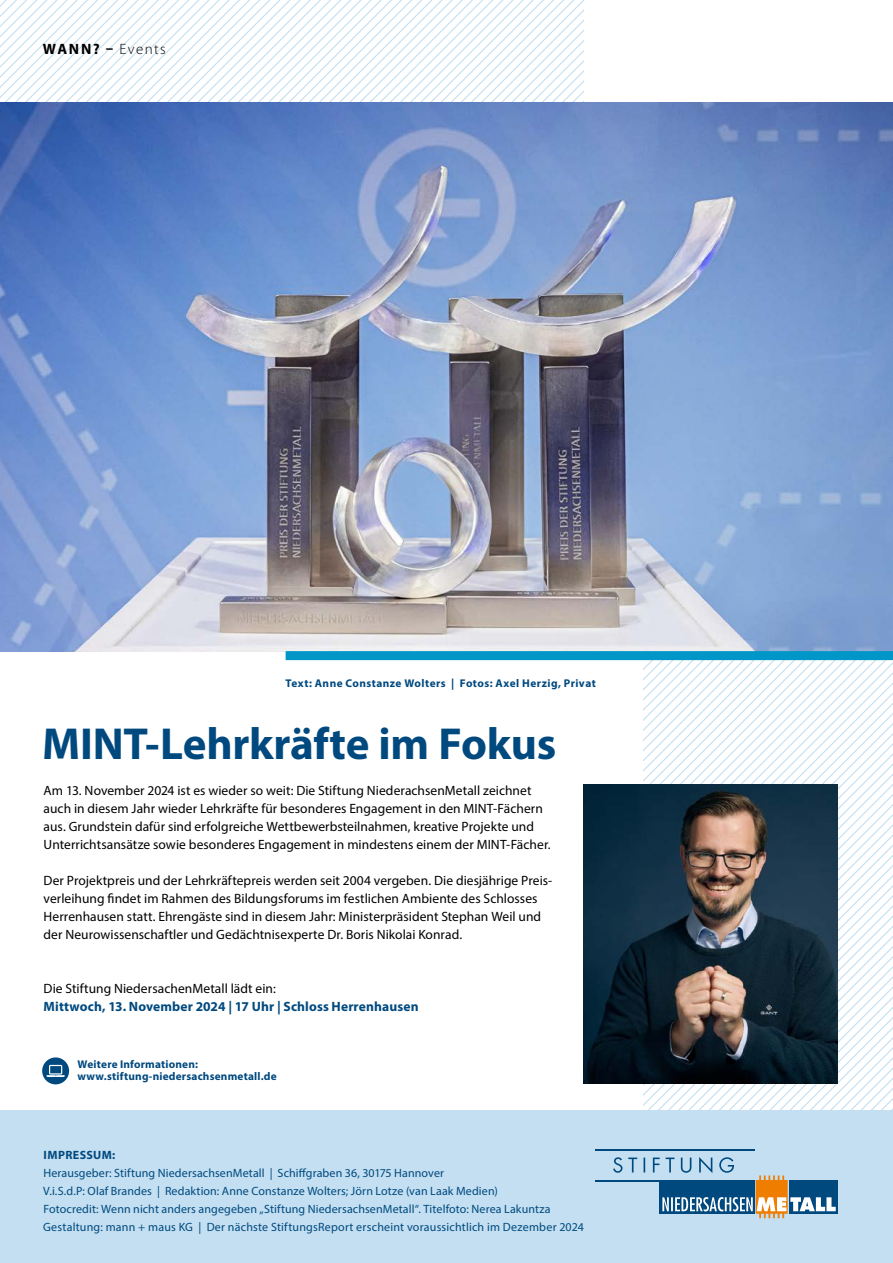
<style>
.page{position:relative;width:893px;height:1263px;background:#fff}
.page>*{position:absolute;margin:0;border:0;box-sizing:border-box;transform-origin:0 0}
.t1{font:700 45px "Myriad Pro";letter-spacing:-.005em;color:#00497f}
.t2{font:700 15px "Myriad Pro";color:#000}
.t3{font:13.5px/18px "Myriad Pro";letter-spacing:.005em;color:#000}
.t4{font:700 13.5px "Myriad Pro";letter-spacing:.01em;color:#00497f}
.t5{font:12px/18px "Myriad Pro";letter-spacing:.01em;color:#00497f}
.t6{font:700 12px "Myriad Pro";letter-spacing:.03em;color:#00497f}
.t7{font:700 11.25px/12px "Myriad Pro";letter-spacing:.02em;color:#00497f}
.t8{font:700 11.25px "Myriad Pro";letter-spacing:.04em;color:#00497f}
.s1{font-weight:300}
</style>
<div class="page">
<svg style="left:0;top:0;width:584px;height:102px"></svg>
<div style="left:0;top:1110px;width:893px;height:153px;background:#c3dff1"></div>
<div style="left:789px;top:1180px;width:49px;height:34px;background:#00497f"></div>
<svg style="left:613px;top:1157px;width:223px;height:61px"></svg>
<hr style="left:595px;top:1180px;width:159px;height:1px;background:#00497f">
<hr style="left:595px;top:1150px;width:159px;height:1px;background:#00497f">
<svg style="left:643px;top:660px;width:250px;height:450px"></svg>
<img style="left:0;top:102px;width:893px;height:549px">
<div style="left:286px;top:651px;width:607px;height:9px;background:#0097c8"></div>
<img style="left:584px;top:784px;width:254px;height:299px">
<div style="left:42px;top:1057px;width:27px;height:27px;background:#00497f;border-radius:50%"></div>
<svg style="left:47px;top:1065px;width:18px;height:12px"></svg>
<p class="t2" style="left:43px;top:39px;width:125px">WANN? – <span class="s1">Events</span></p>
<p class="t8" style="left:286px;top:676px;width:312px">Text: Anne Constanze Wolters | Fotos: Axel Herzig, Privat</p>
<h1 class="t1" style="left:42px;top:715px;width:516px">MINT-Lehrkräfte im Fokus</h1>
<p class="t3" style="left:44px;top:781px;width:509px">Am 13. November 2024 ist es wieder so weit: Die Stiftung NiederachsenMetall zeichnet auch in diesem Jahr wieder Lehrkräfte für besonderes Engagement in den MINT-Fächern aus. Grundstein dafür sind erfolgreiche Wettbewerbsteilnahmen, kreative Projekte und Unterrichtsansätze sowie besonderes Engagement in mindestens einem der MINT-Fächer.</p>
<p class="t3" style="left:44px;top:871px;width:510px">Der Projektpreis und der Lehrkräftepreis werden seit 2004 vergeben. Die diesjährige Preis&shy;verleihung findet im Rahmen des Bildungsforums im festlichen Ambiente des Schlosses Herrenhausen statt. Ehrengäste sind in diesem Jahr: Ministerpräsident Stephan Weil und der Neurowissenschaftler und Gedächtnisexperte Dr. Boris Nikolai Konrad.</p>
<p class="t3" style="left:44px;top:979px;width:234px">Die Stiftung NiedersachenMetall lädt ein:</p>
<p class="t4" style="left:44px;top:998px;width:377px">Mittwoch, 13. November 2024 | 17 Uhr | Schloss Herrenhausen</p>
<p class="t7" style="left:78px;top:1058px;width:201px">Weitere Informationen: www.stiftung-niedersachsenmetall.de</p>
<p class="t6" style="left:44px;top:1147px;width:73px">IMPRESSUM:</p>
<p class="t5" style="left:43px;top:1163px;width:542px">Herausgeber: Stiftung NiedersachsenMetall | Schiffgraben 36, 30175 Hannover<br>V.i.S.d.P: Olaf Brandes | Redaktion: Anne Constanze Wolters; Jörn Lotze (van Laak Medien)<br>Fotocredit: Wenn nicht anders angegeben „Stiftung NiedersachsenMetall“. Titelfoto: Nerea Lakuntza Gestaltung: mann + maus KG | Der nächste StiftungsReport erscheint voraussichtlich im Dezember 2024</p>
</div>
